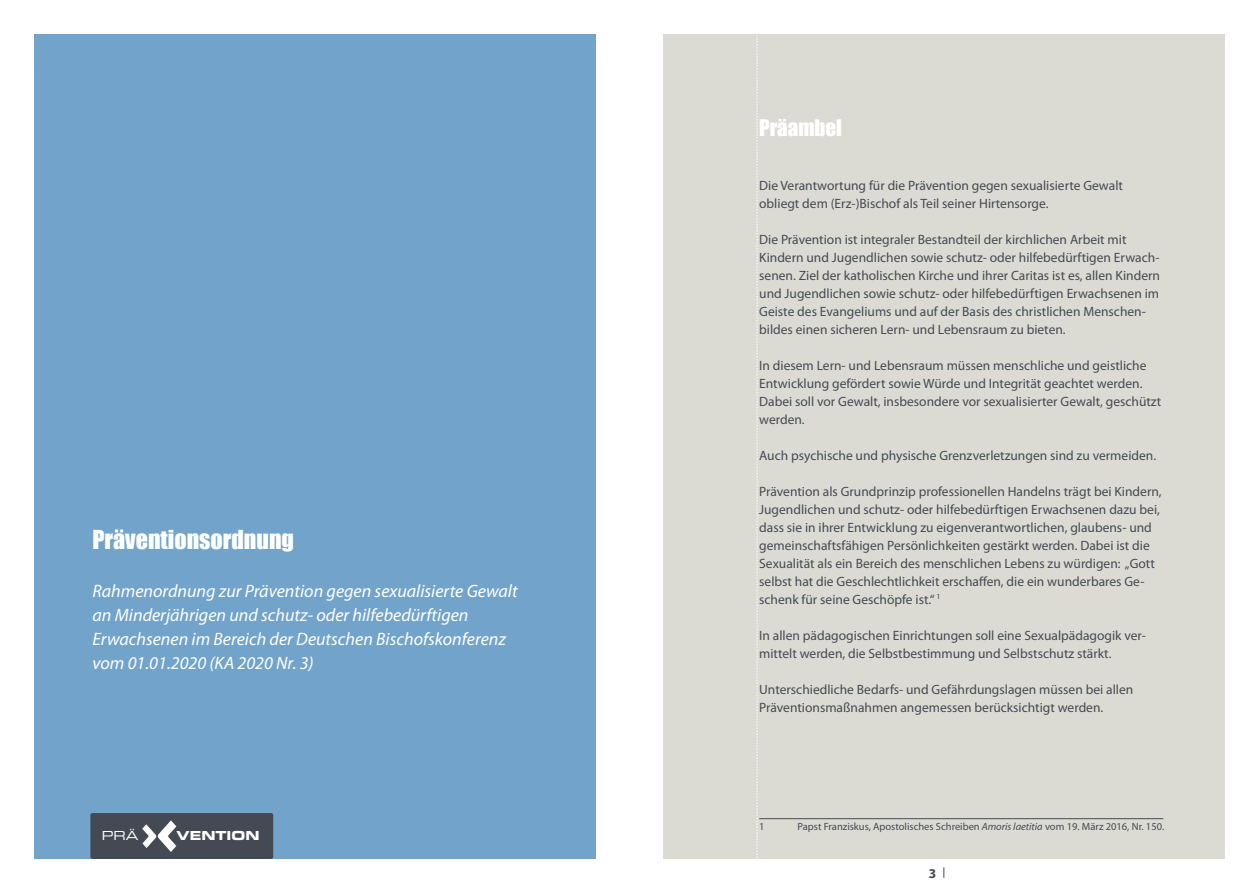
<style>
.page{position:relative;width:1259px;height:893px;background:#fff}
.page>*{position:absolute;margin:0;border:0;box-sizing:border-box;transform-origin:0 0}
.headline_impact{font:24px "Impact";color:#fff}
.headline_impact_14{font:21px "Impact";color:#fff}
.copy_farbig{font:italic 18px/24px "Myriad Pro";color:#fff}
.copy_myriad_10{font:13.5px/18px "Myriad Pro";color:#444a54}
.t1{font:700 13.5px "Myriad Pro";color:#444a54}
.t2{font:12.45px "Eurostile Bold Extended Two";color:#fff}
.t3{font:12.45px "Eurostile Extended Two";color:#fff}
.quellenangabe{font:10.5px "Myriad Pro";color:#444a54}
.s1{font-style:italic}
</style>
<div class="page">
<div style="left:34px;top:34px;width:561px;height:825px;background:#72a3ca"></div>
<div style="left:663px;top:34px;width:562px;height:825px;background:#dcdbd3"></div>
<svg style="left:756px;top:35px;width:1px;height:823px"></svg>
<div style="left:90px;top:813px;width:183px;height:46px;background:#444a54;border-radius:2px"></div>
<svg style="left:142px;top:820px;width:34px;height:32px"></svg>
<hr style="left:759px;top:818px;width:404px;height:1px;background:#444a54">
<p class="headline_impact" style="left:92px;top:521px;width:203px">Präventionsordnung</p>
<p class="copy_farbig" style="left:92px;top:579px;width:427px">Rahmenordnung zur Prävention gegen sexualisierte Gewalt an Minderjährigen und schutz- oder hilfebedürftigen</p>
<p class="copy_farbig" style="left:92px;top:627px;width:415px">Erwachsenen im Bereich der Deutschen Bischofskonferenz</p>
<p class="copy_farbig" style="left:92px;top:651px;width:223px">vom 01.01.2020 (KA 2020 Nr. 3)</p>
<p class="t3" style="left:102px;top:827px;width:38px">PRÄ</p>
<p class="t2" style="left:177px;top:827px;width:84px">VENTION</p>
<p class="headline_impact_14" style="left:759px;top:111px;width:84px">Präambel</p>
<p class="copy_myriad_10" style="left:759px;top:176px;width:365px">Die Verantwortung für die Prävention gegen sexualisierte Gewalt obliegt dem (Erz-)Bischof als Teil seiner Hirtensorge.</p>
<p class="copy_myriad_10" style="left:759px;top:230px;width:402px">Die Prävention ist integraler Bestandteil der kirchlichen Arbeit mit Kindern und Jugendlichen sowie schutz- oder hilfebedürftigen Erwach&shy;senen. Ziel der katholischen Kirche und ihrer Caritas ist es, allen Kindern und Jugendlichen sowie schutz- oder hilfebedürftigen Erwachsenen im Geiste des Evangeliums und auf der Basis des christlichen Menschen&shy;bildes einen sicheren Lern- und Lebensraum zu bieten.</p>
<p class="copy_myriad_10" style="left:759px;top:356px;width:403px">In diesem Lern- und Lebensraum müssen menschliche und geistliche Entwicklung gefördert sowie Würde und Integrität geachtet werden.<br>Dabei soll vor Gewalt, insbesondere vor sexualisierter Gewalt, geschützt werden.</p>
<p class="copy_myriad_10" style="left:759px;top:446px;width:398px">Auch psychische und physische Grenzverletzungen sind zu vermeiden.</p>
<p class="copy_myriad_10" style="left:759px;top:482px;width:404px">Prävention als Grundprinzip professionellen Handelns trägt bei Kindern,<br>Jugendlichen und schutz- oder hilfebedürftigen Erwachsenen dazu bei,</p>
<p class="copy_myriad_10" style="left:759px;top:518px;width:397px">dass sie in ihrer Entwicklung zu eigenverantwortlichen, glaubens- und gemeinschaftsfähigen Persönlichkeiten gestärkt werden. Dabei ist die Sexualität als ein Bereich des menschlichen Lebens zu würdigen: „Gott selbst hat die Geschlechtlichkeit erschaffen, die ein wunderbares Ge&shy;schenk für seine Geschöpfe ist.“ <sup>1</sup></p>
<p class="copy_myriad_10" style="left:759px;top:626px;width:388px">In allen pädagogischen Einrichtungen soll eine Sexualpädagogik ver&shy;mittelt werden, die Selbstbestimmung und Selbstschutz stärkt.</p>
<p class="copy_myriad_10" style="left:759px;top:680px;width:376px">Unterschiedliche Bedarfs- und Gefährdungslagen müssen bei allen<br>Präventionsmaßnahmen angemessen berücksichtigt werden.</p>
<p class="quellenangabe" style="left:759px;top:820px;width:7px">1</p>
<p class="quellenangabe" style="left:797px;top:820px;width:368px">Papst Franziskus, Apostolisches Schreiben <span class="s1">Amoris laetitia</span> vom 19. März 2016, Nr. 150.</p>
<p class="t1" style="left:928px;top:864px;width:9px">3</p>
</div>
